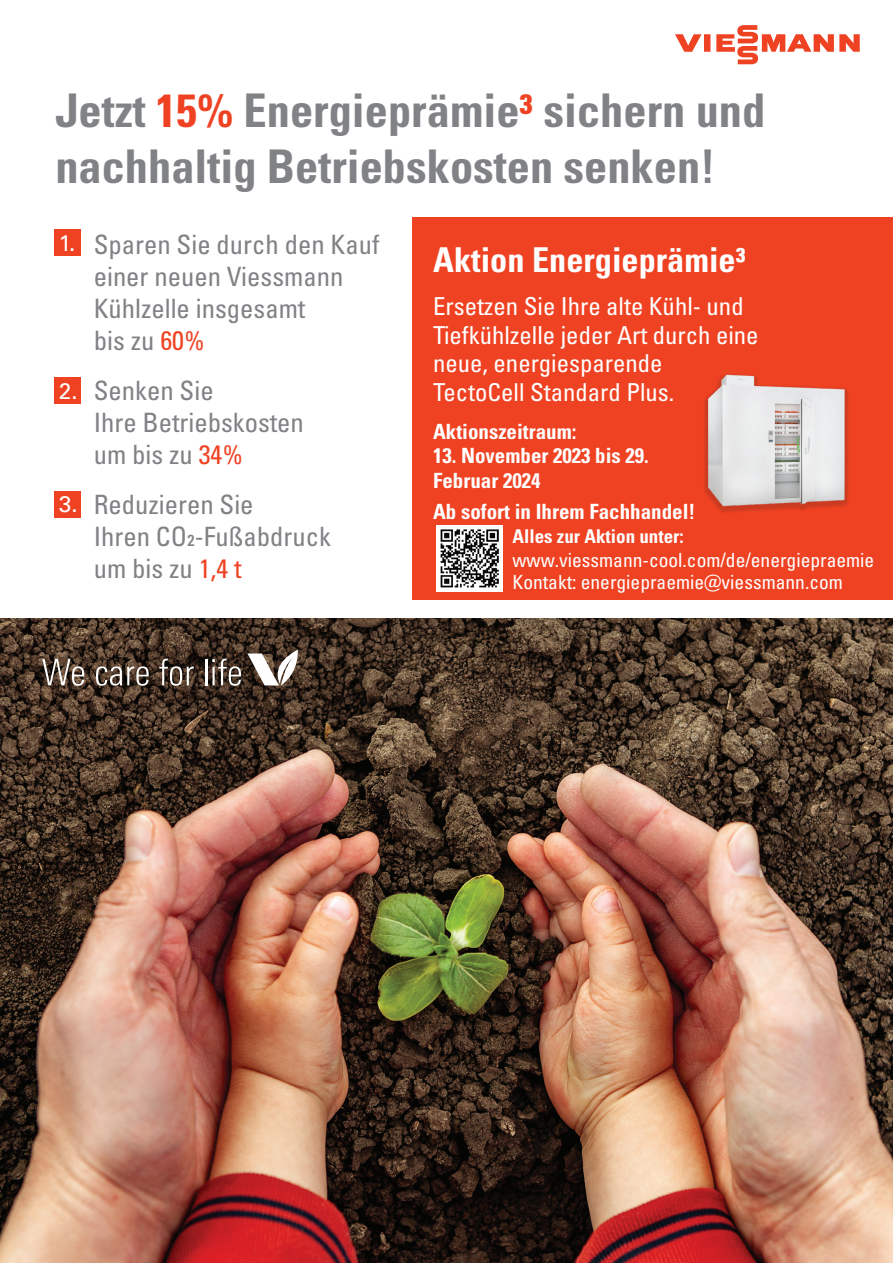
<style>
.page{position:relative;width:893px;height:1263px;background:#fff}
.page>*{position:absolute;margin:0;border:0;box-sizing:border-box;transform-origin:0 0}
.t1{font:46.5px/55.7px "Univers LTCYR 67 Bold Cond";color:#808285}
.t2{font:34.2px "Univers LTCYR 67 Bold Cond";color:#fff}
.t3{font:condensed 26.7px/32px "Univers LTCYR 57";color:#808285}
.t4{font:condensed 24.75px/28.5px "Univers LTCYR 57";color:#fff}
.t5{font:22.65px "Univers LTCYR 55 Roman";color:#fff}
.t6{font:21px/24.2px "Univers LTCYR 67 Bold Cond";color:#fff}
.t7{font:condensed 19.5px/22.5px "Univers LTCYR 57";color:#fff}
.t8{font:19.05px "Univers LTCYR 67 Bold Cond";color:#fff}
.s1{color:#ef4222}
</style>
<div class="page">
<img style="left:0;top:619px;width:893px;height:644px">
<div style="left:412px;top:217px;width:481px;height:383px;background:#ef4222"></div>
<div style="left:704px;top:34px;width:6px;height:18px;background:#ef4222"></div>
<svg style="left:675px;top:34px;width:26px;height:18px"></svg>
<svg style="left:716px;top:25px;width:144px;height:39px"></svg>
<img style="left:704px;top:374px;width:144px;height:138px">
<svg style="left:42px;top:659px;width:42px;height:27px"></svg>
<svg style="left:96px;top:666px;width:53px;height:20px"></svg>
<svg style="left:159px;top:659px;width:35px;height:27px"></svg>
<hr style="left:205px;top:659px;width:2px;height:26px;background:#fff">
<svg style="left:212px;top:659px;width:29px;height:27px"></svg>
<svg style="left:247px;top:650px;width:51px;height:35px"></svg>
<div style="left:436px;top:524px;width:66px;height:67px;background:#fff"></div>
<img style="left:440px;top:529px;width:58px;height:59px">
<div style="left:54px;top:230px;width:27px;height:26px;background:#ef4222"></div>
<div style="left:54px;top:377px;width:27px;height:26px;background:#ef4222"></div>
<div style="left:54px;top:491px;width:27px;height:26px;background:#ef4222"></div>
<h1 class="t1" style="left:55px;top:82px;width:711px">Jetzt <span class="s1">15%</span> Energieprämie<span class="s1">³</span> sichern und nachhaltig Betriebskosten senken!</h1>
<p class="t5" style="left:59px;top:227px;width:18px">1.</p>
<p class="t5" style="left:59px;top:375px;width:20px">2.</p>
<p class="t5" style="left:59px;top:489px;width:20px">3.</p>
<p class="t3" style="left:94px;top:228px;width:287px">Sparen Sie durch den Kauf einer neuen Viessmann<br>Kühlzelle insgesamt<br>bis zu <span class="s1">60%</span></p>
<p class="t3" style="left:94px;top:374px;width:212px">Senken Sie<br>Ihre Betriebskosten um bis zu <span class="s1">34%</span></p>
<p class="t3" style="left:94px;top:488px;width:239px">Reduzieren Sie<br>Ihren CO₂-Fußabdruck um bis zu <span class="s1">1,4 t</span></p>
<p class="t2" style="left:433px;top:239px;width:314px">Aktion Energieprämie³</p>
<p class="t4" style="left:433px;top:292px;width:327px">Ersetzen Sie Ihre alte Kühl- und<br>Tiefkühlzelle jeder Art durch eine neue, energiesparende<br>TectoCell Standard Plus.</p>
<p class="t6" style="left:433px;top:419px;width:145px">Aktionszeitraum:</p>
<p class="t6" style="left:433px;top:443px;width:217px">13. November 2023 bis 29.<br>Februar 2024</p>
<p class="t6" style="left:433px;top:499px;width:264px">Ab sofort in Ihrem Fachhandel!</p>
<p class="t8" style="left:513px;top:525px;width:173px">Alles zur Aktion unter:</p>
<p class="t7" style="left:513px;top:548px;width:363px">www.viessmann-cool.com/de/energiepraemie<br>Kontakt: energiepraemie@viessmann.com</p>
</div>
